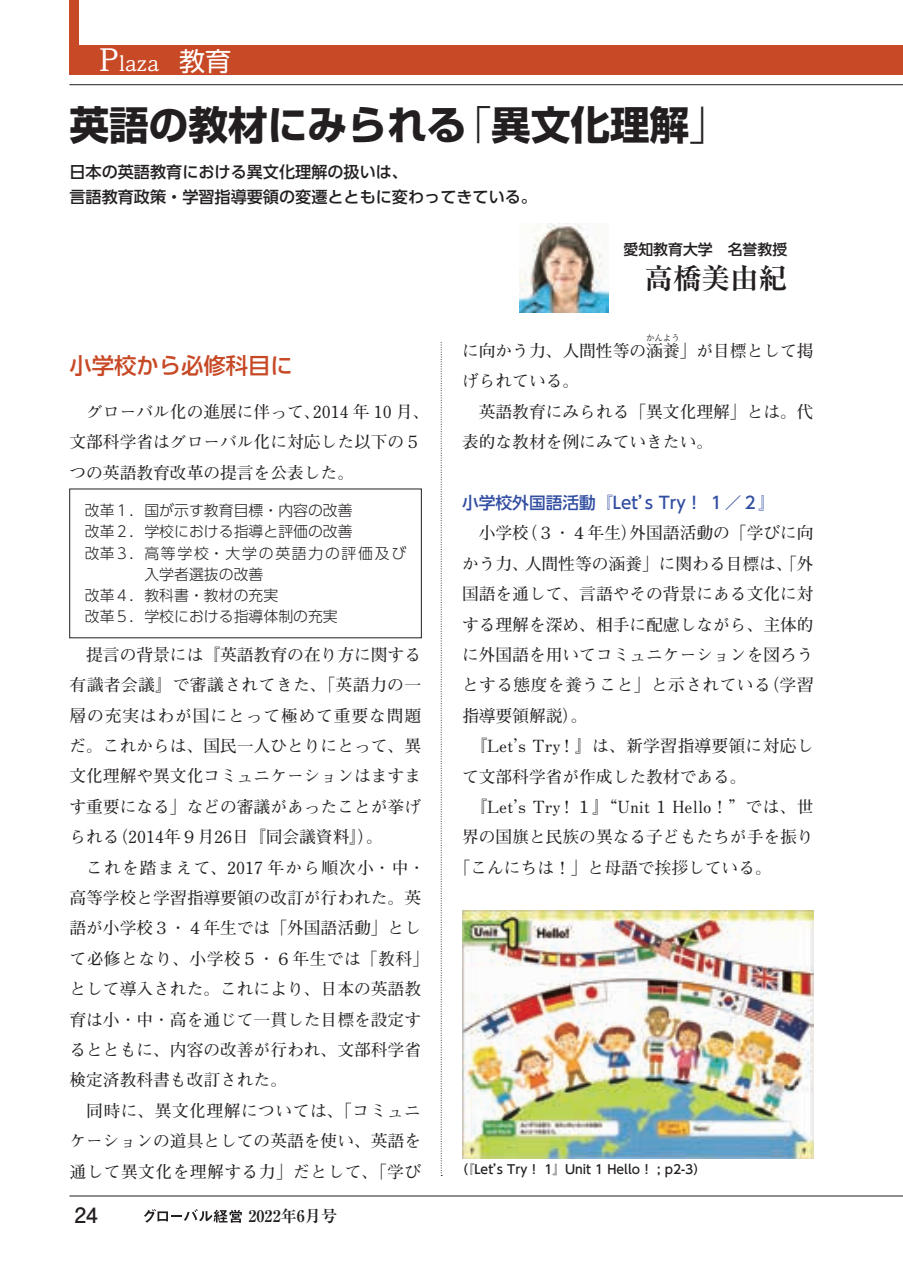
<style>
.page{position:relative;width:903px;height:1275px;background:#fff}
.page>*{position:absolute;margin:0;border:0;box-sizing:border-box;transform-origin:0 0}
.t1{font:700 39.73px "Shin Go Pro";color:#231f20}
.t2{font:700 28.53px "Ryumin Pro";color:#231f20}
.t3{font:500 22.4px "UD Shin Go Pro";color:#c74925}
.t4{font:700 21px "Futo Go B101 Pro";color:#231f20}
.t5{font:500 19.78px "UD Reimin Pro";color:#fff}
.t6{font:700 16.8px/30.4px "Futo Min A101 Pro";color:#231f20}
.t7{font:700 16.8px "Futo Min A101 Pro";letter-spacing:.02em;color:#231f20}
.t8{font:500 16.8px "UD Shin Go Pro";color:#324ea1}
.t9{font:700 16.8px "Futo Min A101 Pro";letter-spacing:.025em;color:#231f20}
.t10{font:500 16.1px/24.8px "UD Shin Go Pro";color:#231f20}
.t11{font:700 16.1px "Ryumin Pro";color:#231f20}
.t12{font:300 14.88px "UD Shin Go Pro";color:#231f20}
.t13{font:300 14.88px "UD Shin Go Pro";letter-spacing:.115em;color:#231f20}
.t14{font:500 14.88px "UD Shin Go Pro";color:#231f20}
.t15{font:500 12.42px "UD Shin Go Pro";color:#231f20}
.t16{font:700 8.4px "Futo Min A101 Pro";color:#231f20}
.s1{font-size:29.75px}
.s2{font-family:"UD Shin Go Pro";font-weight:400;font-size:26.07px}
.s3{font-weight:300}
</style>
<div class="page">
<svg style="left:441px;top:342px;width:1px;height:834px"></svg>
<hr style="left:69px;top:1196px;width:834px;height:1px;background:#231f20">
<svg style="left:144px;top:1209px;width:98px;height:14px"></svg>
<hr style="left:69px;top:84px;width:834px;height:1px;background:#231f20">
<div style="left:69px;top:45px;width:834px;height:29px;background:#c74925"></div>
<div style="left:69px;top:0;width:10px;height:74px;background:#c74925"></div>
<div style="left:69px;top:489px;width:353px;height:149px;border:1px solid #231f20"></div>
<img style="left:519px;top:223px;width:90px;height:90px">
<img style="left:462px;top:910px;width:352px;height:248px">
<p class="t5" style="left:99px;top:47px;width:134px"><span class="s1">P</span>laza　<span class="s2">教育</span></p>
<h1 class="t1" style="left:69px;top:94px;width:661px">英語の教材にみられる<span class="s3">「</span>異文化理解<span class="s3">」</span></h1>
<p class="t10" style="left:69px;top:159px;width:469px">日本の英語教育における異文化理解の扱いは、<br>言語教育政策・学習指導要領の変遷とともに変わってきている。</p>
<p class="t14" style="left:623px;top:238px;width:165px">愛知教育大学　名誉教授</p>
<h2 class="t2" style="left:644px;top:255px;width:144px">高橋美由紀</h2>
<h3 class="t3" style="left:69px;top:348px;width:225px">小学校から必修科目に</h3>
<p class="t6" style="left:69px;top:394px;width:361px;text-indent:17px">グローバル化の進展に伴って、2014 年 10 月、文部科学省はグローバル化に対応した以下の５つの英語教育改革の提言を公表した。</p>
<p class="t12" style="left:85px;top:499px;width:269px">改革１．国が示す教育目標・内容の改善</p>
<p class="t12" style="left:85px;top:520px;width:269px">改革２．学校における指導と評価の改善</p>
<p class="t13" style="left:85px;top:541px;width:323px">改革３． 高等学校・大学の英語力の評価及び</p>
<p class="t12" style="left:144px;top:562px;width:121px">入学者選抜の改善</p>
<p class="t12" style="left:85px;top:583px;width:195px">改革４．教科書・教材の充実</p>
<p class="t12" style="left:85px;top:604px;width:254px">改革５．学校における指導体制の充実</p>
<p class="t6" style="left:69px;top:637px;width:353px;text-align:justify;text-indent:17px">提言の背景には『英語教育の在り方に関する有識者会議』で審議されてきた、「英語力の一層の充実はわが国にとって極めて重要な問題だ。これからは、国民一人ひとりにとって、異文化理解や異文化コミュニケーションはますます重要になる」などの審議があったことが挙げられる（2014年９月26日『同会議資料』）。</p>
<p class="t6" style="left:69px;top:850px;width:361px;text-indent:17px">これを踏まえて、2017 年から順次小・中・高等学校と学習指導要領の改訂が行われた。英語が小学校３・４年生では「外国語活動」として必修となり、小学校５・６年生では「教科」として導入された。これにより、日本の英語教育は小・中・高を通じて一貫した目標を設定するとともに、内容の改善が行われ、文部科学省検定済教科書も改訂された。</p>
<p class="t6" style="left:69px;top:1093px;width:353px;text-align:justify;text-indent:17px">同時に、異文化理解については、「コミュニケーションの道具としての英語を使い、英語を通して異文化を理解する力」だとして、「学び</p>
<p class="t4" style="left:74px;top:1198px;width:25px">24</p>
<p class="t11" style="left:248px;top:1203px;width:90px">2022年6月号</p>
<p class="t16" style="left:646px;top:332px;width:35px">かんよう</p>
<p class="t6" style="left:462px;top:333px;width:353px">に向かう力、人間性等の涵養」が目標として掲</p>
<p class="t6" style="left:462px;top:364px;width:119px">げられている。</p>
<p class="t6" style="left:479px;top:394px;width:336px">英語教育にみられる「異文化理解」とは。代</p>
<p class="t6" style="left:462px;top:425px;width:253px">表的な教材を例にみていきたい。</p>
<p class="t8" style="left:462px;top:489px;width:315px">小学校外国語活動『Let’s Try！ １／２』</p>
<p class="t6" style="left:479px;top:516px;width:336px">小学校（３・４年生）外国語活動の「学びに向</p>
<p class="t6" style="left:462px;top:546px;width:353px">かう力、人間性等の涵養」に関わる目標は、「外</p>
<p class="t6" style="left:462px;top:577px;width:353px">国語を通して、言語やその背景にある文化に対</p>
<p class="t6" style="left:462px;top:607px;width:353px">する理解を深め、相手に配慮しながら、主体的</p>
<p class="t6" style="left:462px;top:637px;width:353px">に外国語を用いてコミュニケーションを図ろう</p>
<p class="t9" style="left:462px;top:672px;width:353px">とする態度を養うこと」と示されている（学習</p>
<p class="t6" style="left:462px;top:698px;width:127px">指導要領解説）。</p>
<p class="t7" style="left:470px;top:733px;width:345px">『Let’s Try！』は、新学習指導要領に対応し</p>
<p class="t6" style="left:462px;top:759px;width:286px">て文部科学省が作成した教材である。</p>
<p class="t6" style="left:470px;top:789px;width:345px">『Let’s Try！１』“Unit 1 Hello！”では、世</p>
<p class="t6" style="left:462px;top:820px;width:353px">界の国旗と民族の異なる子どもたちが手を振り</p>
<p class="t6" style="left:454px;top:850px;width:320px">「こんにちは！」と母語で挨拶している。</p>
<p class="t15" style="left:456px;top:1159px;width:251px">（『Let’s Try！ 1』Unit 1 Hello！ ; p2-3）</p>
</div>
